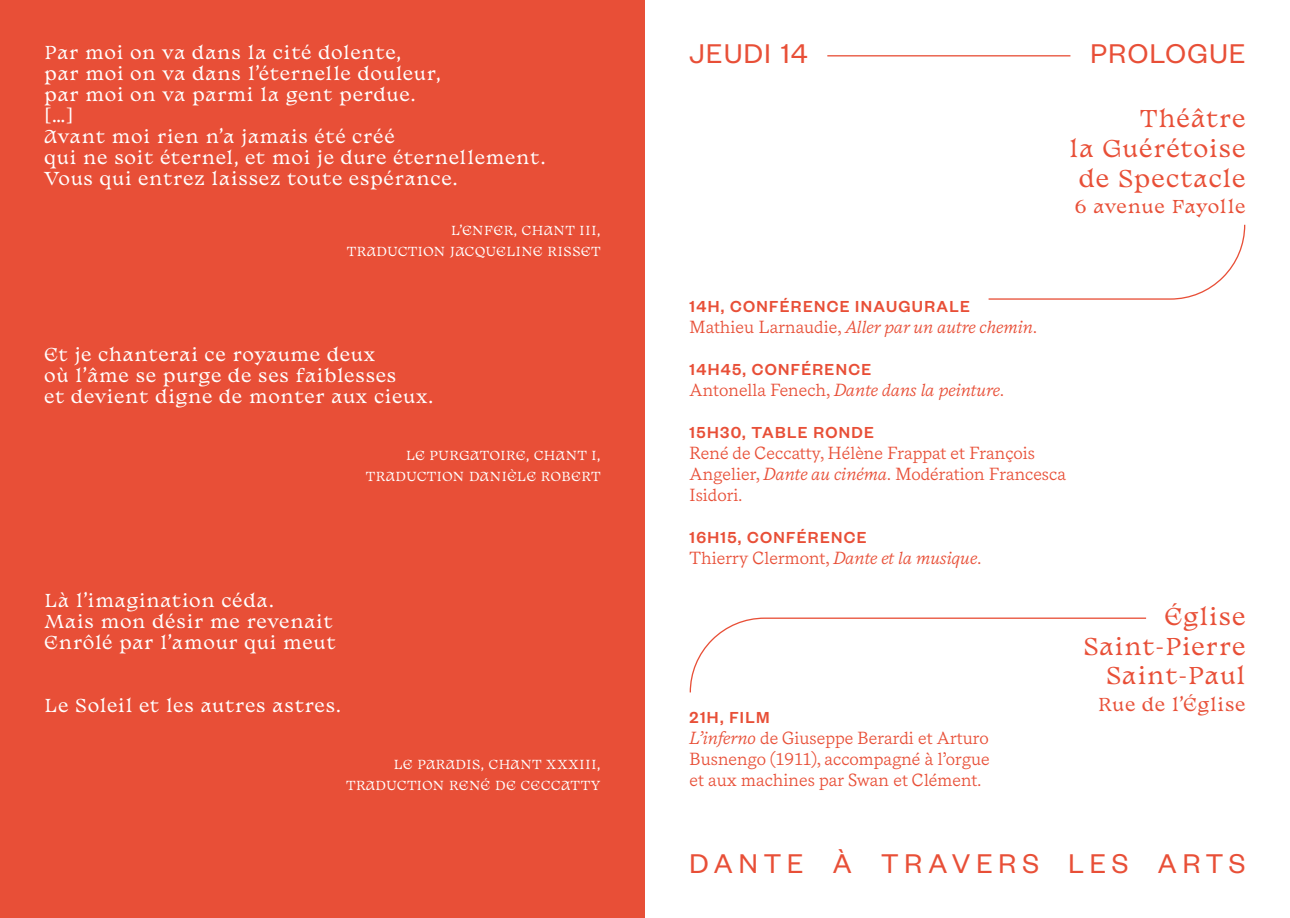
<style>
.page{position:relative;width:1290px;height:918px;background:#fff}
.page>*{position:absolute;margin:0;border:0;box-sizing:border-box;transform-origin:0 0}
.t1{font:29.75px "Founders Grotesk";letter-spacing:.2em;color:#e84f37}
.t2{font:29.75px "Founders Grotesk";letter-spacing:.05em;color:#e84f37}
.t3{font:29.75px "Founders Grotesk";letter-spacing:.17em;color:#e84f37}
.t4{font:22.75px/29.8px "Basteleur Moonlight";letter-spacing:.05em;color:#e84f37;text-align:right}
.t5{font:17.5px/21px "Basteleur Moonlight";letter-spacing:.05em;color:#fff}
.t6{font:17.5px/21px "Messina Serif";color:#e84f37}
.t7{font:500 17.5px "Founders Grotesk";letter-spacing:.075em;color:#e84f37}
.t8{font:italic 17.5px "Messina Serif";color:#e84f37}
.t9{font:17.5px "Basteleur Moonlight";letter-spacing:.05em;color:#e84f37}
.t10{font:12.25px/21px "Basteleur Moonlight";letter-spacing:.05em;color:#fff;text-align:right}
.s1{font-style:normal}
.s2{font-style:italic}
</style>
<div class="page">
<div style="left:0;top:0;width:645px;height:918px;background:#e84f37"></div>
<hr style="left:827px;top:55px;width:243px;height:1px;background:#e84f37">
<svg style="left:988px;top:224px;width:258px;height:76px"></svg>
<svg style="left:689px;top:617px;width:458px;height:76px"></svg>
<p class="t5" style="left:45px;top:41px;width:502px">Par moi on va dans la cité dolente,<br>par moi on va dans l’éternelle douleur,<br>par moi on va parmi la gent perdue.<br>[…]<br>Avant moi rien n’a jamais été créé<br>qui ne soit éternel, et moi je dure éternellement.<br>Vous qui entrez laissez toute espérance.</p>
<p class="t10" style="left:347px;top:220px;width:254px">L’ENFER, CHANT III,<br>TRADUCTION JACQUELINE RISSET</p>
<p class="t5" style="left:45px;top:343px;width:390px">Et je chanterai ce royaume deux<br>où l’âme se purge de ses faiblesses<br>et devient digne de monter aux cieux.</p>
<p class="t10" style="left:366px;top:444px;width:236px">LE PURGATOIRE, CHANT I,<br>TRADUCTION DANIÈLE ROBERT</p>
<p class="t5" style="left:45px;top:589px;width:292px">Là l’imagination céda.<br>Mais mon désir me revenait<br>Enrôlé par l’amour qui meut</p>
<p class="t5" style="left:45px;top:694px;width:298px">Le Soleil et les autres astres.</p>
<p class="t10" style="left:346px;top:753px;width:255px">LE PARADIS, CHANT XXXIII,<br>TRADUCTION RENÉ DE CECCATTY</p>
<h1 class="t3" style="left:690px;top:36px;width:119px">JEUDI 14</h1>
<h1 class="t2" style="left:1090px;top:36px;width:156px">PROLOGUE</h1>
<h2 class="t4" style="left:1069px;top:103px;width:177px">Théâtre<br>la Guérétoise de Spectacle</h2>
<p class="t9" style="left:1075px;top:193px;width:172px">6 avenue Fayolle</p>
<p class="t7" style="left:690px;top:295px;width:282px">14H, CONFÉRENCE INAUGURALE</p>
<p class="t8" style="left:690px;top:313px;width:349px"><span class="s1">Mathieu Larnaudie,</span> Aller par un autre chemin<span class="s1">.</span></p>
<p class="t7" style="left:690px;top:358px;width:183px">14H45, CONFÉRENCE</p>
<p class="t8" style="left:690px;top:376px;width:316px"><span class="s1">Antonella Fenech,</span> Dante dans la peinture<span class="s1">.</span></p>
<p class="t7" style="left:690px;top:421px;width:186px">15H30, TABLE RONDE</p>
<p class="t6" style="left:690px;top:442px;width:378px">René de Ceccatty, Hélène Frappat et François<br>Angelier, <span class="s2">Dante au cinéma</span>. Modération Francesca<br>Isidori.</p>
<p class="t7" style="left:690px;top:526px;width:178px">16H15, CONFÉRENCE</p>
<p class="t6" style="left:690px;top:547px;width:293px">Thierry Clermont, <span class="s2">Dante et la musique</span>.</p>
<p class="t7" style="left:690px;top:706px;width:81px">21H, FILM</p>
<p class="t6" style="left:690px;top:726px;width:301px;text-align:justify"><span class="s2">L’inferno</span> de Giuseppe Berardi et Arturo Busnengo (1911), accompagné à l’orgue et aux machines par Swan et Clément.</p>
<h2 class="t4" style="left:1083px;top:601px;width:163px">Église<br>Saint-Pierre<br>Saint-Paul</h2>
<p class="t9" style="left:1098px;top:690px;width:149px">Rue de l’Église</p>
<h1 class="t1" style="left:690px;top:846px;width:557px">DANTE À TRAVERS LES ARTS</h1>
</div>
